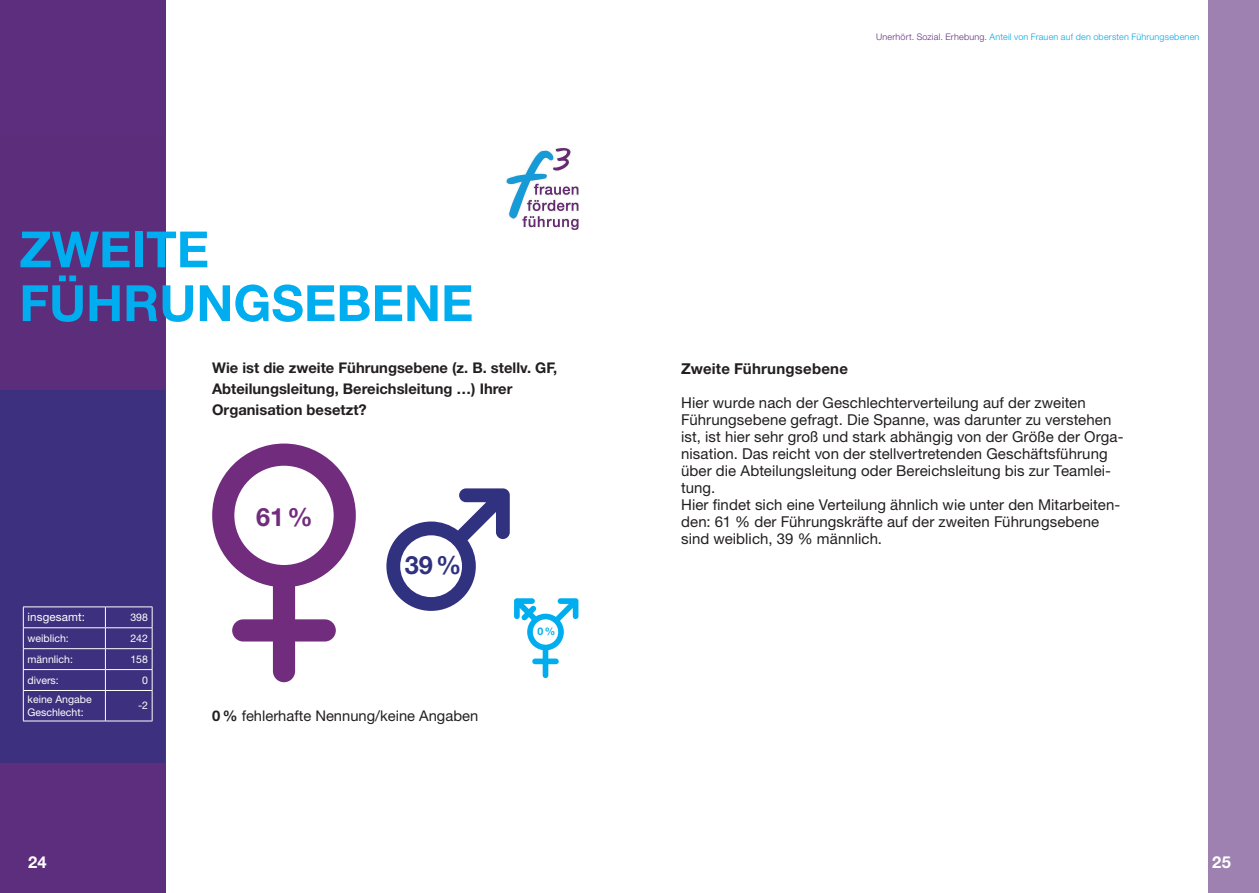
<style>
.page{position:relative;width:1259px;height:893px;background:#fff}
.page>*{position:absolute;margin:0;border:0;box-sizing:border-box;transform-origin:0 0}
.t1{font:700 49.95px/53.7px "Helvetica Neue LT Std";color:#00aeef}
.t2{font:700 25.2px "Helvetica Neue LT Std";color:#30317f}
.t3{font:700 25.2px "Helvetica Neue LT Std";color:#712c7d}
.t4{font:700 16.5px "Helvetica Neue LT Std";color:#fff}
.t5{font:15px/17px "Helvetica Neue LT Std";letter-spacing:.005em;color:#231f20}
.t6{font:700 15px "Helvetica Neue LT Std";letter-spacing:.015em;color:#231f20}
.t7{font:700 14.7px/21px "Helvetica Neue LT Std";color:#231f20}
.t8{font:14.7px "Helvetica Neue LT Std";color:#231f20}
.t9{font:11.55px "Helvetica Neue LT Std";letter-spacing:.01em;color:#fff}
.t10{font:10.5px/12.6px "Helvetica Neue LT Std";color:#fff}
.t11{font:700 10.5px "Helvetica Neue LT Std";color:#00aeef}
.t12{font:300 9px "Helvetica Neue LT Std";letter-spacing:.025em;color:#00a6e5}
.s1{font-weight:700}
.s2{color:#5e2e7e}
</style>
<div class="page">
<div style="left:1208px;top:0;width:51px;height:893px;background:#9e81b1"></div>
<div style="left:0;top:0;width:166px;height:893px;background:#5e2e7e"></div>
<div style="left:0;top:390px;width:165px;height:373px;background:#3d307e"></div>
<img style="left:506px;top:149px;width:72px;height:80px">
<hr style="left:23px;top:607px;width:82px;height:1px;background:#fff">
<hr style="left:105px;top:607px;width:47px;height:1px;background:#fff">
<hr style="left:23px;top:627px;width:82px;height:1px;background:#fff">
<hr style="left:105px;top:627px;width:47px;height:1px;background:#fff">
<hr style="left:23px;top:648px;width:82px;height:1px;background:#fff">
<hr style="left:105px;top:648px;width:47px;height:1px;background:#fff">
<hr style="left:23px;top:669px;width:82px;height:1px;background:#fff">
<svg style="left:23px;top:607px;width:1px;height:83px"></svg>
<hr style="left:105px;top:669px;width:47px;height:1px;background:#fff">
<svg style="left:105px;top:607px;width:1px;height:83px"></svg>
<svg style="left:152px;top:607px;width:1px;height:83px"></svg>
<hr style="left:23px;top:690px;width:82px;height:1px;background:#fff">
<hr style="left:23px;top:691px;width:1px;height:30px;background:#fff">
<hr style="left:105px;top:690px;width:47px;height:1px;background:#fff">
<hr style="left:105px;top:691px;width:1px;height:30px;background:#fff">
<hr style="left:152px;top:691px;width:1px;height:30px;background:#fff">
<hr style="left:23px;top:721px;width:82px;height:1px;background:#fff">
<hr style="left:105px;top:721px;width:47px;height:1px;background:#fff">
<svg style="left:212px;top:444px;width:144px;height:238px"></svg>
<svg style="left:386px;top:488px;width:192px;height:190px"></svg>
<h1 class="t1" style="left:19px;top:222px;width:455px">ZWEITE<br>FÜHRUNGSEBENE</h1>
<p class="t7" style="left:212px;top:356px;width:347px">Wie ist die zweite Führungsebene (z. B. stellv. GF,<br>Abteilungsleitung, Bereichsleitung …) Ihrer<br>Organisation besetzt?</p>
<p class="t9" style="left:28px;top:610px;width:59px">insgesamt:</p>
<p class="t10" style="left:130px;top:611px;width:19px">398</p>
<p class="t10" style="left:28px;top:632px;width:43px">weiblich:</p>
<p class="t10" style="left:130px;top:632px;width:19px">242</p>
<p class="t10" style="left:28px;top:653px;width:47px">männlich:</p>
<p class="t10" style="left:130px;top:653px;width:19px">158</p>
<p class="t10" style="left:28px;top:674px;width:33px">divers:</p>
<p class="t10" style="left:142px;top:674px;width:7px">0</p>
<p class="t10" style="left:28px;top:693px;width:66px">keine Angabe<br>Geschlecht:</p>
<p class="t10" style="left:138px;top:699px;width:11px">-2</p>
<h2 class="t3" style="left:256px;top:502px;width:58px">61%</h2>
<h2 class="t2" style="left:405px;top:549px;width:58px">39%</h2>
<p class="t8" style="left:212px;top:707px;width:267px"><span class="s1">0 %</span> fehlerhafte Nennung/keine Angaben</p>
<p class="t11" style="left:537px;top:625px;width:19px">0%</p>
<p class="t12" style="left:876px;top:32px;width:325px"><span class="s2">Unerhört. Sozial. Erhebung.</span> Anteil von Frauen auf den obersten Führungsebenen</p>
<p class="t6" style="left:681px;top:360px;width:168px">Zweite Führungsebene</p>
<p class="t5" style="left:681px;top:394px;width:444px">Hier wurde nach der Geschlechterverteilung auf der zweiten Führungsebene gefragt. Die Spanne, was darunter zu verstehen ist, ist hier sehr groß und stark abhängig von der Größe der Orga&shy;nisation. Das reicht von der stellvertretenden Geschäftsführung über die Abteilungsleitung oder Bereichsleitung bis zur Teamlei&shy;tung.<br>Hier findet sich eine Verteilung ähnlich wie unter den Mitarbeiten&shy;den: 61 % der Führungskräfte auf der zweiten Führungsebene sind weiblich, 39 % männlich.</p>
<p class="t4" style="left:28px;top:851px;width:20px">24</p>
<p class="t4" style="left:1212px;top:851px;width:20px">25</p>
</div>
